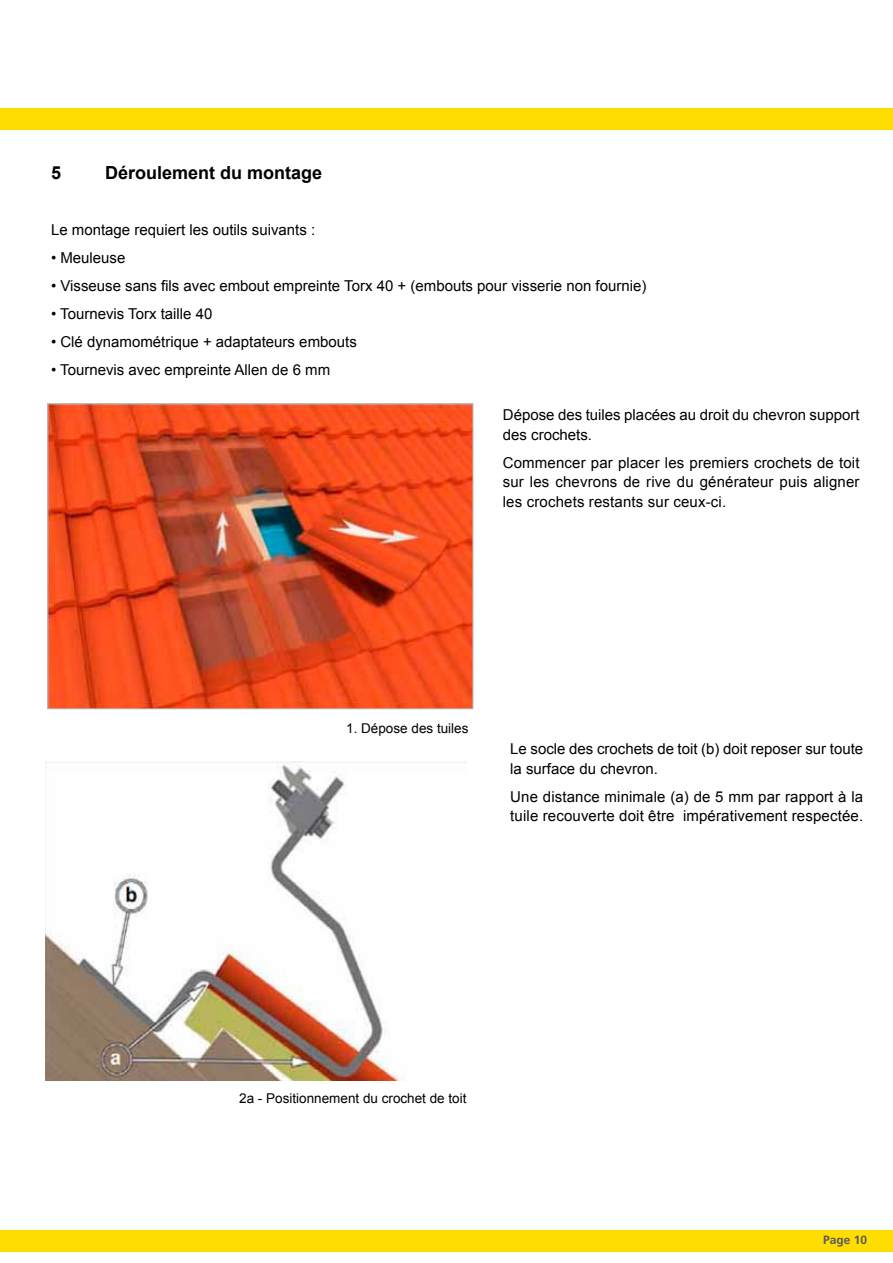
<style>
.page{position:relative;width:893px;height:1263px;background:#fff}
.page>*{position:absolute;margin:0;border:0;box-sizing:border-box;transform-origin:0 0}
.t1{font:700 18px "Arial";color:#000}
.t2{font:15px/19.5px "Arial";color:#000}
.t3{font:13.5px "Arial";color:#000}
.t4{font:700 12px "Frutiger LT";color:#58595b}
</style>
<div class="page">
<div style="left:0;top:1230px;width:893px;height:21px;background:#fd0"></div>
<div style="left:0;top:108px;width:893px;height:22px;background:#fd0"></div>
<img style="left:49px;top:405px;width:422px;height:302px">
<div style="left:47px;top:403px;width:426px;height:306px;border:1px solid #bcbec0"></div>
<img style="left:46px;top:761px;width:355px;height:319px">
<p class="t1" style="left:51px;top:161px;width:12px">5</p>
<p class="t1" style="left:105px;top:161px;width:219px">Déroulement du montage</p>
<p class="t2" style="left:51px;top:220px;width:266px">Le montage requiert les outils suivants :</p>
<p class="t2" style="left:51px;top:248px;width:76px">• Meuleuse</p>
<p class="t2" style="left:51px;top:276px;width:597px">• Visseuse sans fils avec embout empreinte Torx 40 + (embouts pour visserie non fournie)</p>
<p class="t2" style="left:51px;top:304px;width:163px">• Tournevis Torx taille 40</p>
<p class="t2" style="left:51px;top:332px;width:307px">• Clé dynamométrique + adaptateurs embouts</p>
<p class="t2" style="left:51px;top:360px;width:281px">• Tournevis avec empreinte Allen de 6 mm</p>
<p class="t2" style="left:503px;top:405px;width:358px">Dépose des tuiles placées au droit du chevron support des crochets.</p>
<p class="t2" style="left:503px;top:453px;width:358px;text-align:justify">Commencer par placer les premiers crochets de toit sur les chevrons de rive du générateur puis aligner les crochets restants sur ceux-ci.</p>
<p class="t3" style="left:346px;top:719px;width:124px">1. Dépose des tuiles</p>
<p class="t2" style="left:510px;top:739px;width:354px">Le socle des crochets de toit (b) doit reposer sur toute la surface du chevron.</p>
<p class="t2" style="left:510px;top:787px;width:354px">Une distance minimale (a) de 5 mm par rapport à la tuile recouverte doit être impérativement respectée.</p>
<p class="t3" style="left:239px;top:1090px;width:229px">2a - Positionnement du crochet de toit</p>
<p class="t4" style="left:823px;top:1233px;width:46px">Page 10</p>
</div>
